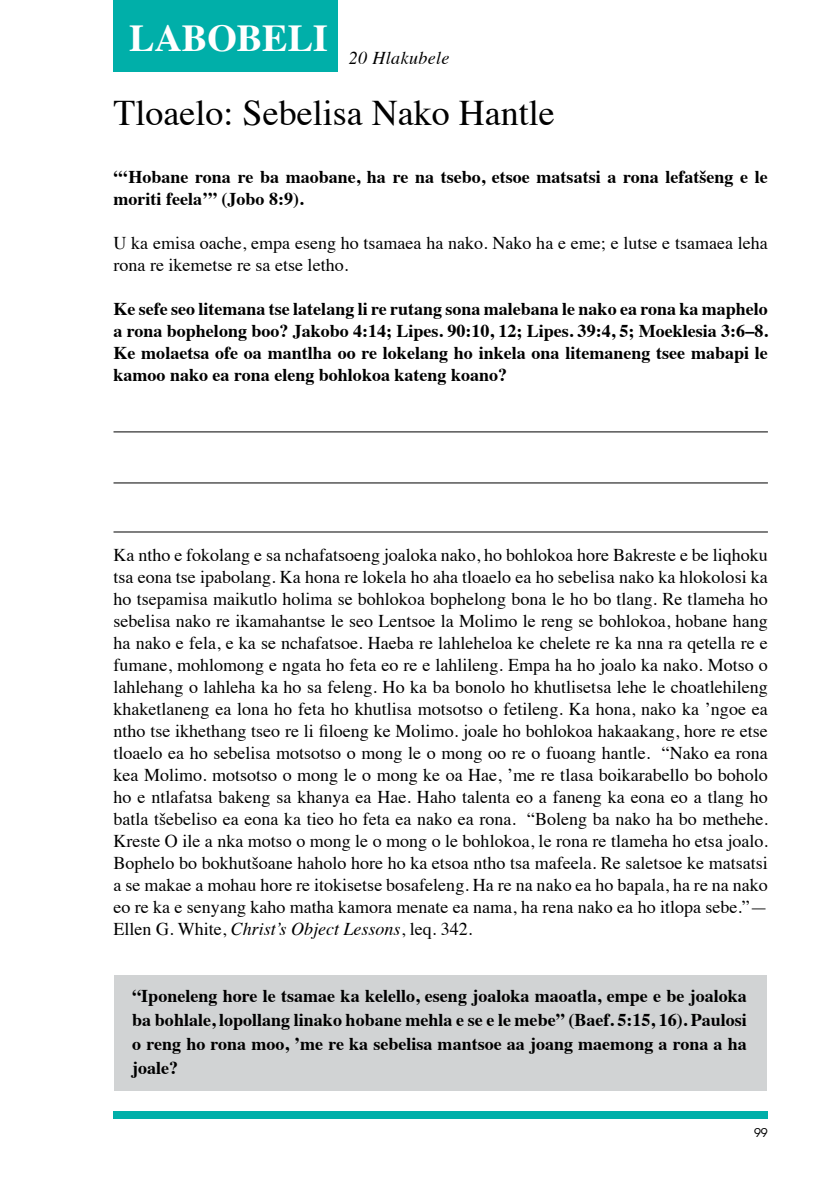
<style>
.page{position:relative;width:840px;height:1191px;background:#fff}
.page>*{position:absolute;margin:0;border:0;box-sizing:border-box;transform-origin:0 0}
.t1{font:36px "Times";color:#000}
.t2{font:18px/22px "Times";color:#000}
.t3{font:700 18px/22px "Times";color:#000;text-align:justify}
.t4{font:italic 18px "Times";letter-spacing:.02em;color:#000}
.t5{font:12px "ITC Avant Garde Std";color:#000}
.s1{font-style:italic}
</style>
<div class="page">
<div style="left:113px;top:1111px;width:654px;height:8px;background:#00afa9"></div>
<div style="left:114px;top:975px;width:652px;height:116px;background:#d1d3d4"></div>
<div style="left:113px;top:0;width:225px;height:71px;background:#00afa9"></div>
<hr style="left:113px;top:431px;width:654px;height:1px;background:#000">
<hr style="left:113px;top:531px;width:654px;height:1px;background:#000">
<hr style="left:113px;top:482px;width:654px;height:1px;background:#000">
<p class="t4" style="left:129px;top:42px;width:322px"><sup>LABOBELI</sup> 20 Hlakubele</p>
<h1 class="t1" style="left:113px;top:80px;width:442px">Tloaelo: Sebelisa Nako Hantle</h1>
<p class="t3" style="left:113px;top:164px;width:655px">“‘Hobane rona re ba maobane, ha re na tsebo, etsoe matsatsi a rona lefatšeng e le moriti feela’” (Jobo 8:9).</p>
<p class="t2" style="left:113px;top:231px;width:655px">U ka emisa oache, empa eseng ho tsamaea ha nako. Nako ha e eme; e lutse e tsamaea leha rona re ikemetse re sa etse letho.</p>
<p class="t3" style="left:113px;top:296px;width:655px">Ke sefe seo litemana tse latelang li re rutang sona malebana le nako ea rona ka maphelo a rona bophelong boo? Jakobo 4:14; Lipes. 90:10, 12; Lipes. 39:4, 5; Moeklesia 3:6–8.<br>Ke molaetsa ofe oa mantlha oo re lokelang ho inkela ona litemaneng tsee mabapi le kamoo nako ea rona eleng bohlokoa kateng koano?</p>
<p class="t2" style="left:113px;top:543px;width:655px;text-align:justify">Ka ntho e fokolang e sa nchafatsoeng joaloka nako, ho bohlokoa hore Bakreste e be liqhoku tsa eona tse ipabolang. Ka hona re lokela ho aha tloaelo ea ho sebelisa nako ka hlokolosi ka ho tsepamisa maikutlo holima se bohlokoa bophelong bona le ho bo tlang. Re tlameha ho sebelisa nako re ikamahantse le seo Lentsoe la Molimo le reng se bohlokoa, hobane hang ha nako e fela, e ka se nchafatsoe. Haeba re lahleheloa ke chelete re ka nna ra qetella re e fumane, mohlomong e ngata ho feta eo re e lahlileng. Empa ha ho joalo ka nako. Motso o lahlehang o lahleha ka ho sa feleng. Ho ka ba bonolo ho khutlisetsa lehe le choatlehileng khaketlaneng ea lona ho feta ho khutlisa motsotso o fetileng. Ka hona, nako ka ’ngoe ea ntho tse ikhethang tseo re li filoeng ke Molimo. joale ho bohlokoa hakaakang, hore re etse tloaelo ea ho sebelisa motsotso o mong le o mong oo re o fuoang hantle. “Nako ea rona kea Molimo. motsotso o mong le o mong ke oa Hae, ’me re tlasa boikarabello bo boholo ho e ntlafatsa bakeng sa khanya ea Hae. Haho talenta eo a faneng ka eona eo a tlang ho batla tšebeliso ea eona ka tieo ho feta ea nako ea rona. “Boleng ba nako ha bo methehe.<br>Kreste O ile a nka motso o mong le o mong o le bohlokoa, le rona re tlameha ho etsa joalo.<br>Bophelo bo bokhutšoane haholo hore ho ka etsoa ntho tsa mafeela. Re saletsoe ke matsatsi a se makae a mohau hore re itokisetse bosafeleng. Ha re na nako ea ho bapala, ha re na nako eo re ka e senyang kaho matha kamora menate ea nama, ha rena nako ea ho itlopa sebe.”— Ellen G. White, <span class="s1">Christ’s Object Lessons</span>, leq. 342.</p>
<p class="t3" style="left:132px;top:982px;width:616px;line-height:24px">“Iponeleng hore le tsamae ka kelello, eseng joaloka maoatla, empe e be joaloka ba bohlale, lopollang linako hobane mehla e se e le mebe” (Baef. 5:15, 16). Paulosi o reng ho rona moo, ’me re ka sebelisa mantsoe aa joang maemong a rona a ha joale?</p>
<p class="t5" style="left:753px;top:1125px;width:15px">99</p>
</div>
